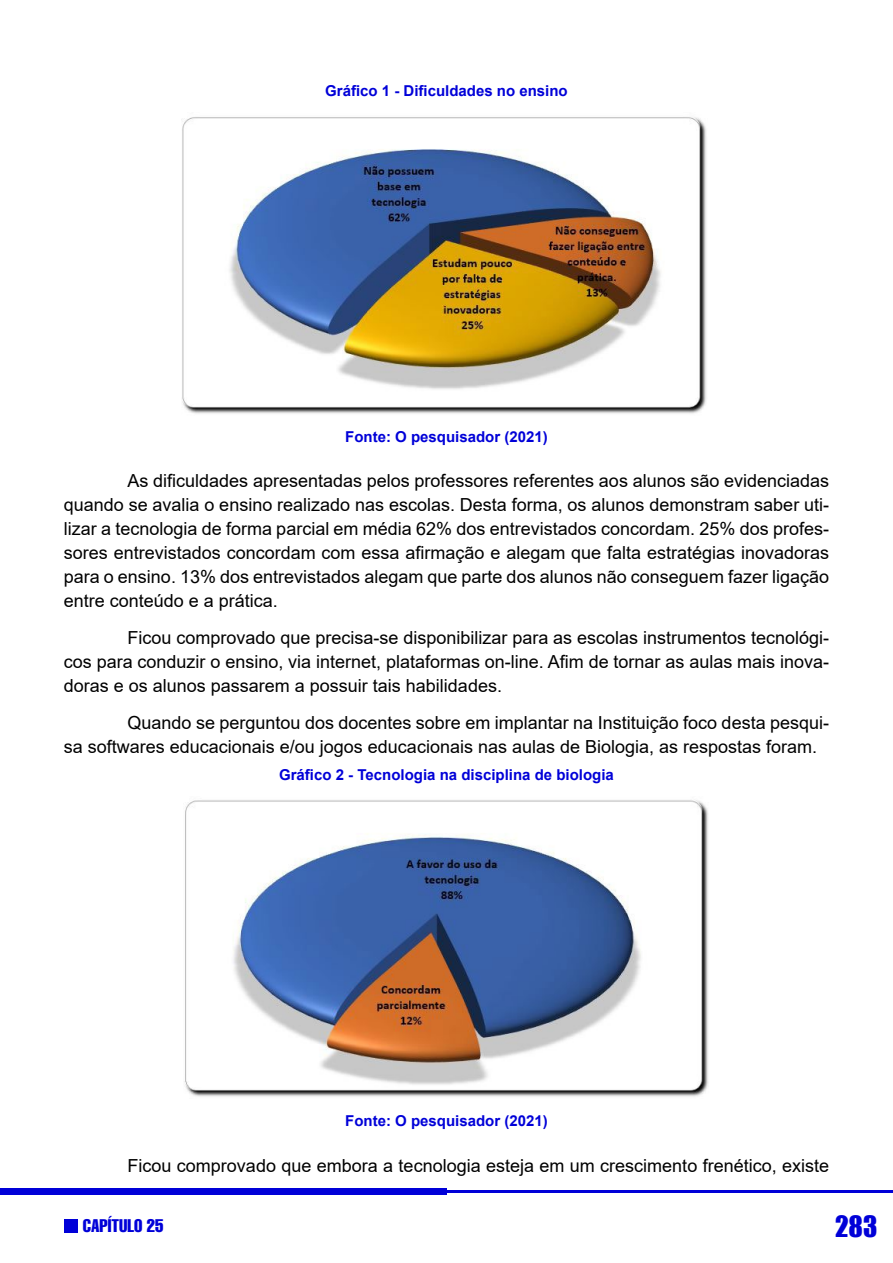
<style>
.page{position:relative;width:893px;height:1263px;background:#fff}
.page>*{position:absolute;margin:0;border:0;box-sizing:border-box;transform-origin:0 0}
.t1{font:27px "Impact";color:#0000d8}
.t2{font:18px/24px "Arial";color:#000;text-align:justify}
.t3{font:extra-condensed 18px "Helvetica";color:#0000d8}
.t4{font:700 15px "Arial";color:#0000d8}
</style>
<div class="page">
<div style="left:0;top:1188px;width:446px;height:7px;background:#0000d8"></div>
<hr style="left:446px;top:1191px;width:447px;height:2px;background:#0000d8">
<div style="left:65px;top:1219px;width:13px;height:14px;background:#0000d8"></div>
<img style="left:182px;top:117px;width:525px;height:297px">
<img style="left:184px;top:800px;width:525px;height:297px">
<p class="t4" style="left:325px;top:80px;width:244px">Gráfico 1 - Dificuldades no ensino</p>
<p class="t4" style="left:345px;top:426px;width:204px">Fonte: O pesquisador (2021)</p>
<p class="t2" style="left:64px;top:469px;width:767px;text-indent:64px">As dificuldades apresentadas pelos professores referentes aos alunos são evidenciadas quando se avalia o ensino realizado nas escolas. Desta forma, os alunos demonstram saber uti&shy;lizar a tecnologia de forma parcial em média 62% dos entrevistados concordam. 25% dos profes&shy;sores entrevistados concordam com essa afirmação e alegam que falta estratégias inovadoras para o ensino. 13% dos entrevistados alegam que parte dos alunos não conseguem fazer ligação entre conteúdo e a prática.</p>
<p class="t2" style="left:64px;top:625px;width:767px;text-indent:64px">Ficou comprovado que precisa-se disponibilizar para as escolas instrumentos tecnológi&shy;cos para conduzir o ensino, via internet, plataformas on-line. Afim de tornar as aulas mais inova&shy;doras e os alunos passarem a possuir tais habilidades.</p>
<p class="t2" style="left:64px;top:710px;width:767px;text-indent:64px">Quando se perguntou dos docentes sobre em implantar na Instituição foco desta pesqui&shy;sa softwares educacionais e/ou jogos educacionais nas aulas de Biologia, as respostas foram.</p>
<p class="t4" style="left:279px;top:764px;width:336px">Gráfico 2 - Tecnologia na disciplina de biologia</p>
<p class="t4" style="left:345px;top:1110px;width:204px">Fonte: O pesquisador (2021)</p>
<p class="t2" style="left:128px;top:1153px;width:703px">Ficou comprovado que embora a tecnologia esteja em um crescimento frenético, existe</p>
<p class="t3" style="left:83px;top:1214px;width:82px">CAPÍTULO 25</p>
<h1 class="t1" style="left:835px;top:1206px;width:44px">283</h1>
</div>
